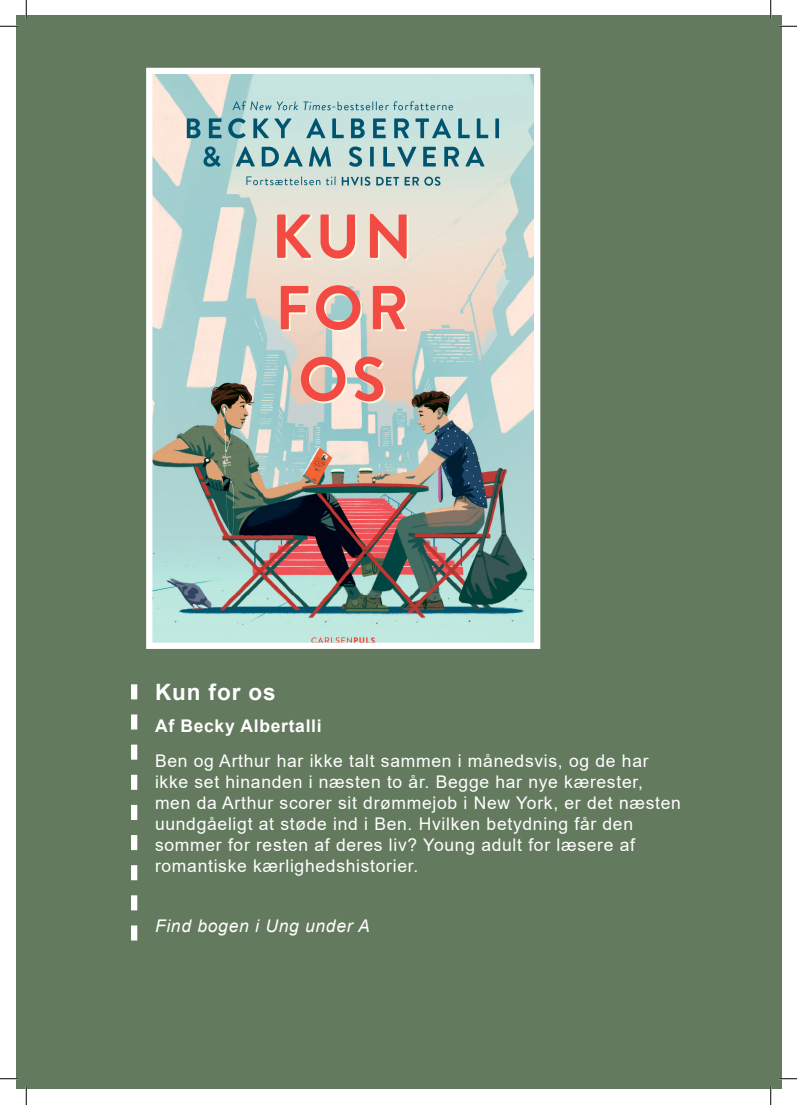
<style>
.page{position:relative;width:797px;height:1105px;background:#fff}
.page>*{position:absolute;margin:0;border:0;box-sizing:border-box;transform-origin:0 0}
.Body_Text{font:700 22.5px "Arial";letter-spacing:.04em;color:#fff}
.Body_Text-2{font:17.5px/21px "Arial";letter-spacing:.04em;color:#fff}
.Body_Text-3{font:italic 17.5px "Arial";letter-spacing:.04em;color:#fff}
.s1{font-weight:700}
</style>
<div class="page">
<div style="left:16px;top:16px;width:765px;height:1073px;background:#637a5e"></div>
<img style="left:153px;top:75px;width:380px;height:567px">
<div style="left:146px;top:68px;width:394px;height:581px;border:6px solid #fff"></div>
<svg style="left:131px;top:684px;width:6px;height:256px"></svg>
<svg style="left:0;top:25px;width:19px;height:2px"></svg>
<svg style="left:778px;top:25px;width:19px;height:2px"></svg>
<svg style="left:0;top:1078px;width:19px;height:1px"></svg>
<svg style="left:778px;top:1078px;width:19px;height:1px"></svg>
<svg style="left:25px;top:0;width:2px;height:19px"></svg>
<svg style="left:25px;top:1086px;width:2px;height:19px"></svg>
<svg style="left:770px;top:0;width:1px;height:19px"></svg>
<svg style="left:770px;top:1086px;width:1px;height:19px"></svg>
<p class="Body_Text" style="left:155px;top:676px;width:122px">Kun for os</p>
<p class="Body_Text-2" style="left:155px;top:708px;width:495px;line-height:35.4px"><span class="s1">Af Becky Albertalli<br></span>Ben og Arthur har ikke talt sammen i månedsvis, og de har</p>
<p class="Body_Text-2" style="left:155px;top:772px;width:527px">ikke set hinanden i næsten to år. Begge har nye kærester, men da Arthur scorer sit drømmejob i New York, er det næsten uundgåeligt at støde ind i Ben. Hvilken betydning får den sommer for resten af deres liv? Young adult for læsere af romantiske kærlighedshistorier.</p>
<p class="Body_Text-3" style="left:155px;top:915px;width:216px">Find bogen i Ung under A</p>
</div>
